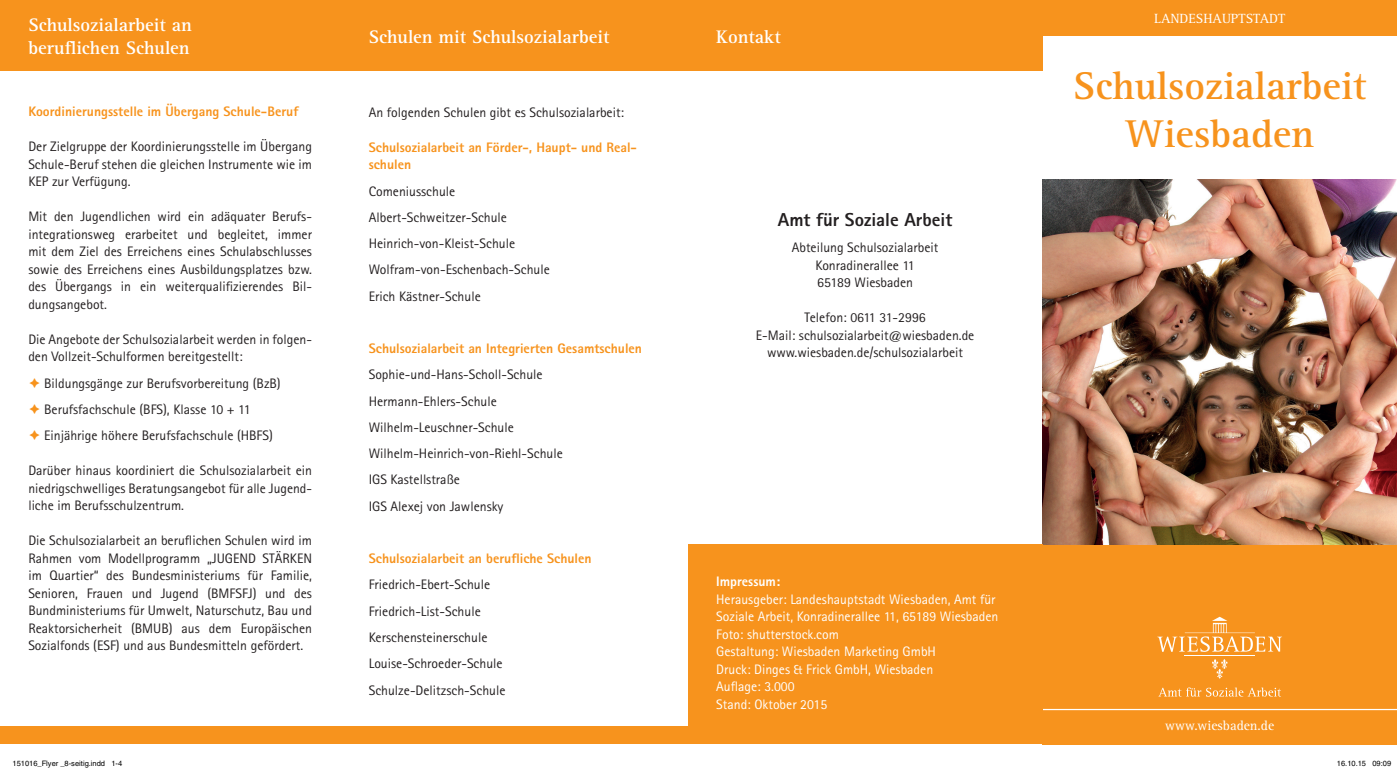
<style>
.page{position:relative;width:1397px;height:770px;background:#fff}
.page>*{position:absolute;margin:0;border:0;box-sizing:border-box;transform-origin:0 0}
.t1{font:700 40px/48px "Rotis Serif";color:#f7931d;text-align:center}
.t2{font:700 18.75px "Rotis Serif";color:#fff}
.t3{font:800 18.75px "Rotis Sans Serif";color:#231f20}
.t4{font:13.75px/17.5px "Rotis Sans Serif";color:#231f20;text-align:justify}
.t5{font:13.75px/17.5px "Rotis Sans Serif";color:#fff}
.Überschrift{font:800 13.75px/17.5px "Rotis Sans Serif";color:#f7931d}
.t6{font:13.75px "Rotis Serif";color:#fff}
.t7{font:800 13.75px "Rotis Sans Serif";color:#fff}
.t8{font:7.5px "Helvetica";color:#000}
.s1{color:#f7931d}
</style>
<div class="page">
<div style="left:1042px;top:0;width:354px;height:35px;background:#f7931d"></div>
<div style="left:1042px;top:533px;width:354px;height:211px;background:#f7931d"></div>
<div style="left:0;top:0;width:1042px;height:71px;background:#f7931d"></div>
<hr style="left:1184px;top:655px;width:70px;height:1px;background:#fff">
<svg style="left:1157px;top:617px;width:124px;height:35px"></svg>
<svg style="left:1212px;top:659px;width:15px;height:19px"></svg>
<svg style="left:1159px;top:687px;width:121px;height:9px"></svg>
<hr style="left:1042px;top:709px;width:354px;height:1px;background:#fff">
<img style="left:1042px;top:179px;width:354px;height:365px">
<div style="left:687px;top:544px;width:355px;height:200px;background:#f7931d"></div>
<div style="left:0;top:726px;width:692px;height:18px;background:#f7931d"></div>
<p class="t2" style="left:28px;top:14px;width:165px">Schulsozialarbeit an</p>
<p class="t2" style="left:28px;top:37px;width:163px">beruflichen Schulen</p>
<p class="Überschrift" style="left:28px;top:103px;width:271px">Koordinierungsstelle im Übergang Schule-Beruf</p>
<p class="t4" style="left:28px;top:138px;width:285px">Der Zielgruppe der Koordinierungsstelle im Übergang Schule-Beruf stehen die gleichen Instrumente wie im KEP zur Verfügung.</p>
<p class="t4" style="left:28px;top:208px;width:285px">Mit den Jugendlichen wird ein adäquater Berufs&shy;integrationsweg erarbeitet und begleitet, immer mit dem Ziel des Erreichens eines Schulabschlusses sowie des Erreichens eines Ausbildungsplatzes bzw. des Übergangs in ein weiterqualifizierendes Bil&shy;dungsangebot.</p>
<p class="t4" style="left:28px;top:330px;width:285px">Die Angebote der Schulsozialarbeit werden in folgen&shy;den Vollzeit-Schulformen bereitgestellt:</p>
<p class="t4" style="left:28px;top:374px;width:254px"><span class="s1">➔</span> Bildungsgänge zur Berufsvorbereitung (BzB)</p>
<p class="t4" style="left:28px;top:400px;width:224px"><span class="s1">➔</span> Berufsfachschule (BFS), Klasse 10 + 11</p>
<p class="t4" style="left:28px;top:427px;width:246px"><span class="s1">➔</span> Einjährige höhere Berufsfachschule (HBFS)</p>
<p class="t4" style="left:28px;top:462px;width:285px">Darüber hinaus koordiniert die Schulsozialarbeit ein niedrigschwelliges Beratungsangebot für alle Jugend&shy;liche im Berufsschulzentrum.</p>
<p class="t4" style="left:28px;top:532px;width:285px">Die Schulsozialarbeit an beruflichen Schulen wird im Rahmen vom Modellprogramm „JUGEND STÄRKEN im Quartier“ des Bundesministeriums für Familie, Senioren, Frauen und Jugend (BMFSFJ) und des Bundministeriums für Umwelt, Naturschutz, Bau und Reaktorsicherheit (BMUB) aus dem Europäischen Sozialfonds (ESF) und aus Bundesmitteln gefördert.</p>
<p class="t2" style="left:369px;top:25px;width:242px">Schulen mit Schulsozialarbeit</p>
<p class="t4" style="left:369px;top:103px;width:257px">An folgenden Schulen gibt es Schulsozialarbeit:</p>
<p class="Überschrift" style="left:369px;top:138px;width:270px">Schulsozialarbeit an Förder-, Haupt- und Real&shy;schulen</p>
<p class="t4" style="left:369px;top:182px;width:88px">Comeniusschule</p>
<p class="t4" style="left:369px;top:208px;width:140px">Albert-Schweitzer-Schule</p>
<p class="t4" style="left:369px;top:235px;width:148px">Heinrich-von-Kleist-Schule</p>
<p class="t4" style="left:369px;top:261px;width:182px">Wolfram-von-Eschenbach-Schule</p>
<p class="t4" style="left:369px;top:287px;width:114px">Erich Kästner-Schule</p>
<p class="Überschrift" style="left:369px;top:339px;width:275px">Schulsozialarbeit an Integrierten Gesamtschulen</p>
<p class="t4" style="left:369px;top:366px;width:175px">Sophie-und-Hans-Scholl-Schule</p>
<p class="t4" style="left:369px;top:392px;width:130px">Hermann-Ehlers-Schule</p>
<p class="t4" style="left:369px;top:418px;width:147px">Wilhelm-Leuschner-Schule</p>
<p class="t4" style="left:369px;top:445px;width:195px">Wilhelm-Heinrich-von-Riehl-Schule</p>
<p class="t4" style="left:369px;top:471px;width:93px">IGS Kastellstraße</p>
<p class="t4" style="left:369px;top:497px;width:136px">IGS Alexej von Jawlensky</p>
<p class="Überschrift" style="left:369px;top:549px;width:224px">Schulsozialarbeit an berufliche Schulen</p>
<p class="t4" style="left:369px;top:576px;width:123px">Friedrich-Ebert-Schule</p>
<p class="t4" style="left:369px;top:602px;width:114px">Friedrich-List-Schule</p>
<p class="t4" style="left:369px;top:628px;width:120px">Kerschensteinerschule</p>
<p class="t4" style="left:369px;top:655px;width:135px">Louise-Schroeder-Schule</p>
<p class="t4" style="left:369px;top:681px;width:138px">Schulze-Delitzsch-Schule</p>
<p class="t2" style="left:716px;top:25px;width:66px">Kontakt</p>
<p class="t3" style="left:777px;top:208px;width:176px">Amt für Soziale Arbeit</p>
<p class="t4" style="left:791px;top:239px;width:148px">Abteilung Schulsozialarbeit</p>
<p class="t4" style="left:815px;top:256px;width:101px">Konradinerallee 11</p>
<p class="t4" style="left:817px;top:274px;width:97px">65189 Wiesbaden</p>
<p class="t4" style="left:804px;top:309px;width:123px">Telefon: 0611 31-2996</p>
<p class="t4" style="left:755px;top:326px;width:220px">E-Mail: schulsozialarbeit@wiesbaden.de</p>
<p class="t4" style="left:767px;top:344px;width:197px">www.wiesbaden.de/schulsozialarbeit</p>
<p class="t7" style="left:716px;top:573px;width:65px">Impressum:</p>
<p class="t5" style="left:716px;top:590px;width:284px">Herausgeber: Landeshauptstadt Wiesbaden, Amt für<br>Soziale Arbeit, Konradinerallee 11, 65189 Wiesbaden</p>
<p class="t5" style="left:716px;top:625px;width:124px">Foto: shutterstock.com</p>
<p class="t5" style="left:716px;top:643px;width:221px">Gestaltung: Wiesbaden Marketing GmbH</p>
<p class="t5" style="left:716px;top:660px;width:218px">Druck: Dinges &amp; Frick GmbH, Wiesbaden</p>
<p class="t5" style="left:716px;top:678px;width:80px">Auflage: 3.000</p>
<p class="t5" style="left:716px;top:695px;width:112px">Stand: Oktober 2015</p>
<p class="t6" style="left:1153px;top:10px;width:133px">LANDESHAUPTSTADT</p>
<p class="t1" style="left:1072px;top:62px;width:294px">Schulsozialarbeit<br>Wiesbaden</p>
<p class="t6" style="left:1164px;top:717px;width:110px">www.wiesbaden.de</p>
<p class="t8" style="left:12px;top:759px;width:111px">151016_Flyer _8-seitig.indd 1-4</p>
<p class="t8" style="left:1336px;top:759px;width:56px">16.10.15 09:09</p>
</div>
